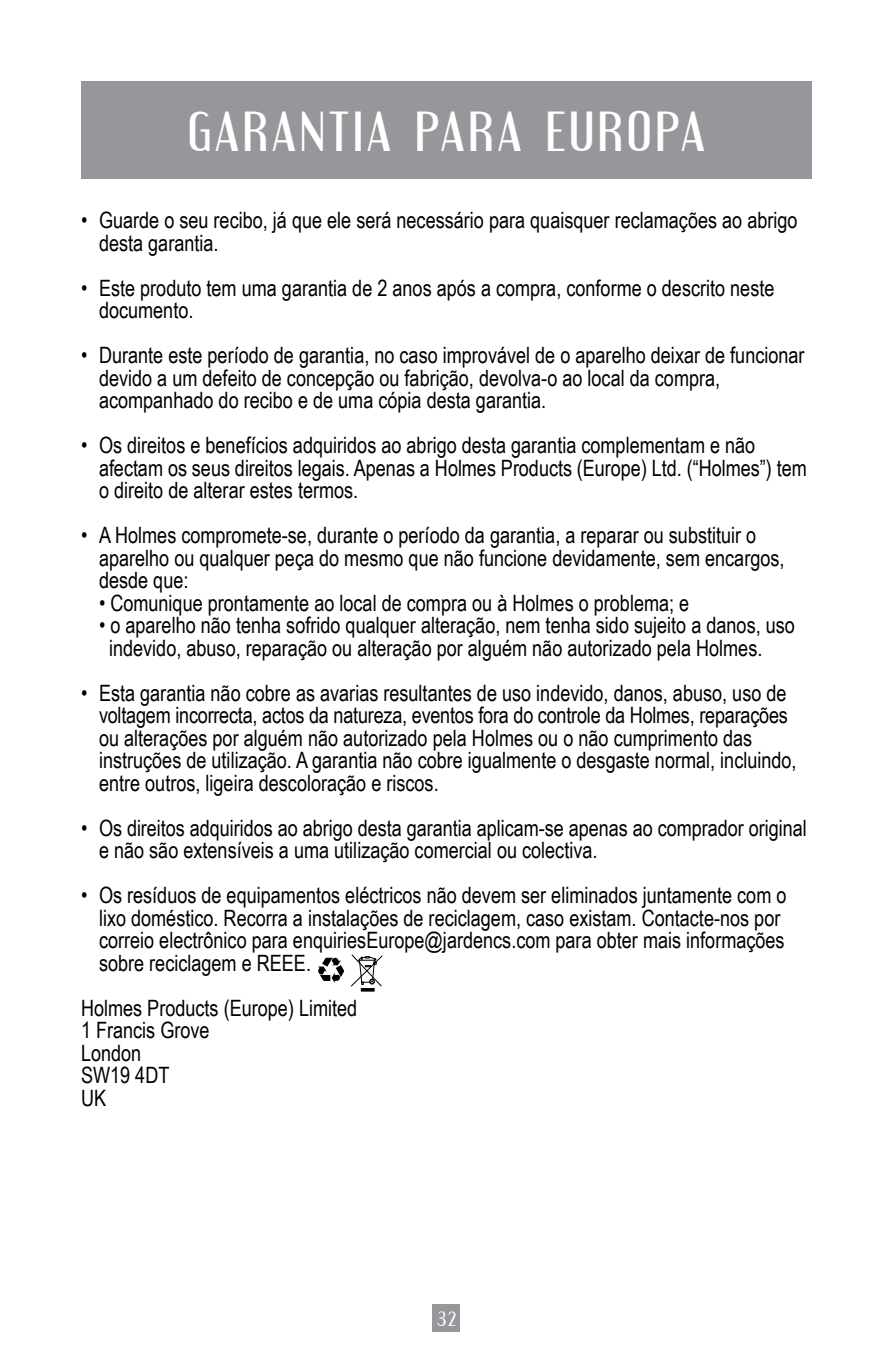
<style>
.page{position:relative;width:893px;height:1372px;background:#fff}
.page>*{position:absolute;margin:0;border:0;box-sizing:border-box;transform-origin:0 0}
.t1{font:49.5px "Engebrechtre";letter-spacing:.1em;color:#fff}
.t2{font:22.5px/22.5px "Arial Narrow";color:#000}
.t3{font:18px "Engebrechtre";color:#fff}
</style>
<div class="page">
<div style="left:433px;top:1303px;width:27px;height:28px;background:#95979a"></div>
<div style="left:81px;top:81px;width:731px;height:97px;background:#95979a"></div>
<svg style="left:318px;top:957px;width:26px;height:26px"></svg>
<svg style="left:351px;top:954px;width:32px;height:37px"></svg>
<h1 class="t1" style="left:188px;top:103px;width:55px">GARANT</h1>
<h1 class="t1" style="left:354px;top:103px;width:300px">IA PARA EUROPA</h1>
<p class="t2" style="left:99px;top:209px;width:700px;text-indent:-18px">• Guarde o seu recibo, já que ele será necessário para quaisquer reclamações ao abrigo desta garantia.</p>
<p class="t2" style="left:99px;top:276px;width:677px;text-indent:-18px">• Este produto tem uma garantia de 2 anos após a compra, conforme o descrito neste documento.</p>
<p class="t2" style="left:99px;top:344px;width:707px;text-indent:-18px">• Durante este período de garantia, no caso improvável de o aparelho deixar de funcionar devido a um defeito de concepção ou fabrição, devolva-o ao local da compra, acompanhado do recibo e de uma cópia desta garantia.</p>
<p class="t2" style="left:99px;top:434px;width:709px;text-indent:-18px">• Os direitos e benefícios adquiridos ao abrigo desta garantia complementam e não afectam os seus direitos legais. Apenas a Holmes Products (Europe) Ltd. (“Holmes”) tem o direito de alterar estes termos.</p>
<p class="t2" style="left:99px;top:524px;width:687px;text-indent:-18px">• A Holmes compromete-se, durante o período da garantia, a reparar ou substituir o aparelho ou qualquer peça do mesmo que não funcione devidamente, sem encargos, desde que:</p>
<p class="t2" style="left:99px;top:591px;width:592px">• Comunique prontamente ao local de compra ou à Holmes o problema; e</p>
<p class="t2" style="left:109px;top:614px;width:687px;text-indent:-10px">• o aparelho não tenha sofrido qualquer alteração, nem tenha sido sujeito a danos, uso indevido, abuso, reparação ou alteração por alguém não autorizado pela Holmes.</p>
<p class="t2" style="left:99px;top:681px;width:699px;text-indent:-18px">• Esta garantia não cobre as avarias resultantes de uso indevido, danos, abuso, uso de voltagem incorrecta, actos da natureza, eventos fora do controle da Holmes, reparações ou alterações por alguém não autorizado pela Holmes ou o não cumprimento das instruções de utilização. A garantia não cobre igualmente o desgaste normal, incluindo, entre outros, ligeira descoloração e riscos.</p>
<p class="t2" style="left:99px;top:816px;width:709px;text-indent:-18px">• Os direitos adquiridos ao abrigo desta garantia aplicam-se apenas ao comprador original e não são extensíveis a uma utilização comercial ou colectiva.</p>
<p class="t2" style="left:99px;top:884px;width:689px;text-indent:-18px">• Os resíduos de equipamentos eléctricos não devem ser eliminados juntamente com o lixo doméstico. Recorra a instalações de reciclagem, caso existam. Contacte-nos por correio electrônico para enquiriesEurope@jardencs.com para obter mais informações sobre reciclagem e REEE.</p>
<p class="t2" style="left:81px;top:996px;width:278px">Holmes Products (Europe) Limited<br>1 Francis Grove<br>London<br>SW19 4DT<br>UK</p>
<p class="t3" style="left:437px;top:1308px;width:20px">32</p>
</div>
